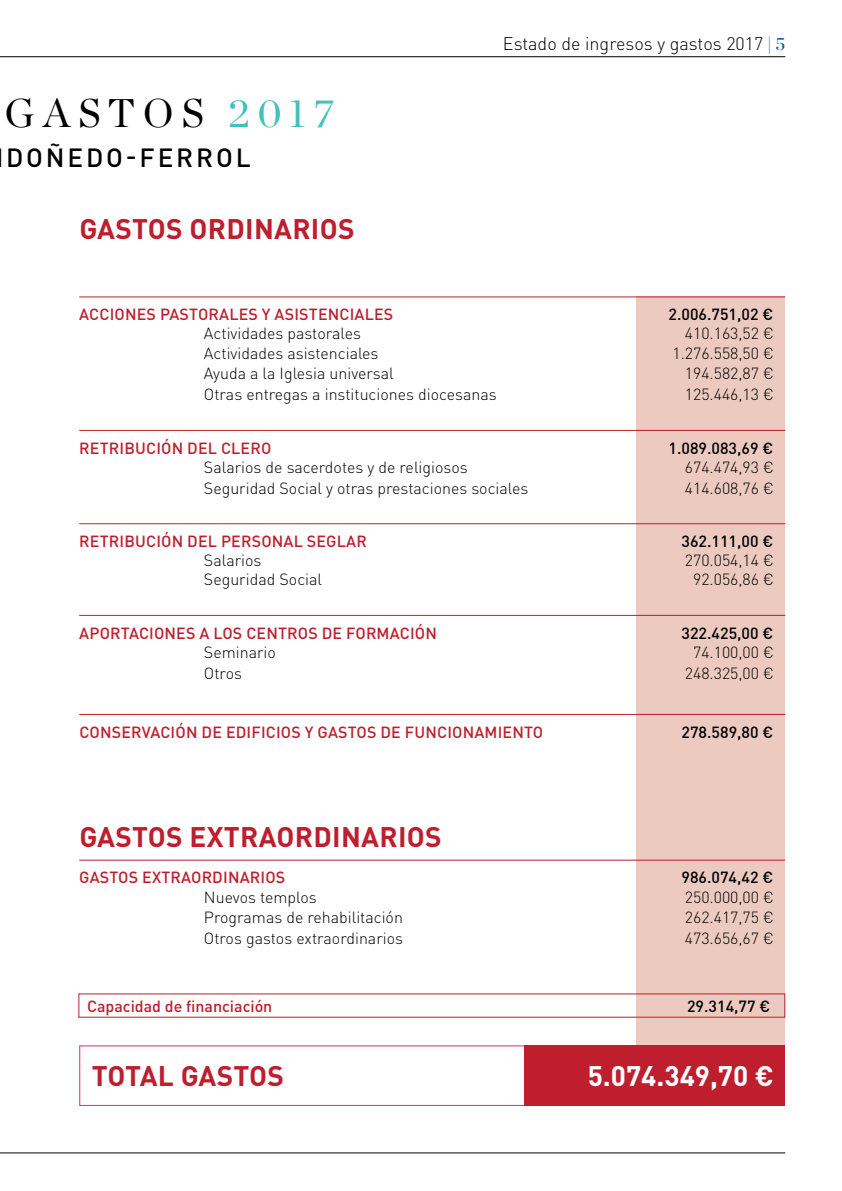
<style>
.page{position:relative;width:842px;height:1191px;background:#fff}
.page>*{position:absolute;margin:0;border:0;box-sizing:border-box;transform-origin:0 0}
.t1{font:40px "Chronicle Display";letter-spacing:.2em;color:#000}
.t2{font:700 28px "DIN Pro";letter-spacing:.01em;color:#be1e2d}
.t3{font:700 28px "DIN Pro";color:#fff}
.t4{font:500 26px "DIN Pro";color:#000}
.t5{font:300 18px "DIN Pro";color:#000}
.t6{font:300 16px "DIN Pro";color:#000}
.t7{font:500 16px "DIN Pro";letter-spacing:.01em;color:#be1e2d}
.t8{font:500 16px "DIN Pro";color:#000}
.s1{color:#42c0bd}
.s2{font-family:"Chronicle Display";font-weight:400;color:#0251a3}
</style>
<div class="page">
<hr style="left:0;top:56px;width:785px;height:1px;background:#000">
<hr style="left:0;top:1152px;width:785px;height:1px;background:#000">
<div style="left:636px;top:296px;width:149px;height:761px;background:#eccabf"></div>
<hr style="left:79px;top:296px;width:706px;height:1px;background:#be1e2d">
<hr style="left:79px;top:430px;width:706px;height:1px;background:#be1e2d">
<hr style="left:79px;top:523px;width:706px;height:1px;background:#be1e2d">
<hr style="left:79px;top:615px;width:706px;height:1px;background:#be1e2d">
<hr style="left:79px;top:714px;width:706px;height:1px;background:#be1e2d">
<hr style="left:79px;top:859px;width:706px;height:1px;background:#be1e2d">
<div style="left:79px;top:1045px;width:468px;height:61px;border:1px solid #ed2774"></div>
<div style="left:524px;top:1045px;width:261px;height:61px;background:#be1e2d"></div>
<h1 class="t1" style="left:5px;top:82px;width:331px">GASTOS <span class="s1">2017</span></h1>
<h3 class="t4" style="left:-59px;top:140px;width:21px">DOÑEDO</h3>
<h3 class="t4" style="left:126px;top:140px;width:33px">-FERROL</h3>
<h2 class="t2" style="left:79px;top:209px;width:54px">GASTOS</h2>
<h2 class="t2" style="left:190px;top:209px;width:119px">ORDINARIOS</h2>
<p class="t5" style="left:503px;top:31px;width:284px">Estado de ingresos y gastos 2017 <span class="s2">| 5</span></p>
<p class="t7" style="left:79px;top:303px;width:316px">ACCIONES PASTORALES Y ASISTENCIALES</p>
<p class="t8" style="left:668px;top:303px;width:106px">2.006.751,02 €</p>
<p class="t6" style="left:204px;top:323px;width:159px">Actividades pastorales</p>
<p class="t6" style="left:685px;top:323px;width:91px">410.163,52 €</p>
<p class="t6" style="left:204px;top:342px;width:176px">Actividades asistenciales</p>
<p class="t6" style="left:672px;top:342px;width:103px">1.276.558,50 €</p>
<p class="t6" style="left:204px;top:363px;width:191px">Ayuda a la Iglesia universal</p>
<p class="t6" style="left:685px;top:363px;width:91px">194.582,87 €</p>
<p class="t6" style="left:204px;top:384px;width:294px">Otras entregas a instituciones diocesanas</p>
<p class="t6" style="left:685px;top:384px;width:91px">125.446,13 €</p>
<p class="t7" style="left:79px;top:437px;width:194px">RETRIBUCIÓN DEL CLERO</p>
<p class="t8" style="left:668px;top:437px;width:106px">1.089.083,69 €</p>
<p class="t6" style="left:204px;top:456px;width:265px">Salarios de sacerdotes y de religiosos</p>
<p class="t6" style="left:685px;top:456px;width:91px">674.474,93 €</p>
<p class="t6" style="left:204px;top:477px;width:326px">Seguridad Social y otras prestaciones sociales</p>
<p class="t6" style="left:685px;top:477px;width:91px">414.608,76 €</p>
<p class="t7" style="left:79px;top:530px;width:289px">RETRIBUCIÓN DEL PERSONAL SEGLAR</p>
<p class="t8" style="left:681px;top:530px;width:93px">362.111,00 €</p>
<p class="t6" style="left:204px;top:549px;width:59px">Salarios</p>
<p class="t6" style="left:685px;top:549px;width:91px">270.054,14 €</p>
<p class="t6" style="left:204px;top:568px;width:120px">Seguridad Social</p>
<p class="t6" style="left:693px;top:568px;width:82px">92.056,86 €</p>
<p class="t7" style="left:79px;top:622px;width:359px">APORTACIONES A LOS CENTROS DE FORMACIÓN</p>
<p class="t8" style="left:681px;top:622px;width:93px">322.425,00 €</p>
<p class="t6" style="left:204px;top:641px;width:73px">Seminario</p>
<p class="t6" style="left:693px;top:641px;width:82px">74.100,00 €</p>
<p class="t6" style="left:204px;top:662px;width:39px">Otros</p>
<p class="t6" style="left:685px;top:662px;width:91px">248.325,00 €</p>
<p class="t7" style="left:79px;top:721px;width:465px">CONSERVACIÓN DE EDIFICIOS Y GASTOS DE FUNCIONAMIENTO</p>
<p class="t8" style="left:681px;top:721px;width:93px">278.589,80 €</p>
<h2 class="t2" style="left:79px;top:818px;width:199px">GASTOS EXTRAOR</h2>
<h2 class="t2" style="left:314px;top:818px;width:82px">DINARIOS</h2>
<p class="t7" style="left:79px;top:866px;width:122px">GASTOS EXTRAORDINARIOS</p>
<p class="t8" style="left:681px;top:866px;width:93px">986.074,42 €</p>
<p class="t6" style="left:204px;top:886px;width:114px">Nuevos templos</p>
<p class="t6" style="left:685px;top:886px;width:91px">250.000,00 €</p>
<p class="t6" style="left:204px;top:906px;width:200px">Programas de rehabilitación</p>
<p class="t6" style="left:685px;top:906px;width:91px">262.417,75 €</p>
<p class="t6" style="left:204px;top:927px;width:201px">Otros gastos extraordinarios</p>
<p class="t6" style="left:685px;top:927px;width:91px">473.656,67 €</p>
<p class="t7" style="left:87px;top:995px;width:187px">CAPACIDAD DE FINANCIACIÓN</p>
<p class="t8" style="left:687px;top:995px;width:85px">29.314,77 €</p>
<h2 class="t2" style="left:92px;top:1057px;width:143px">TOTAL GASTOS</h2>
<h2 class="t3" style="left:588px;top:1057px;width:188px">5.074.349,70 €</h2>
</div>
